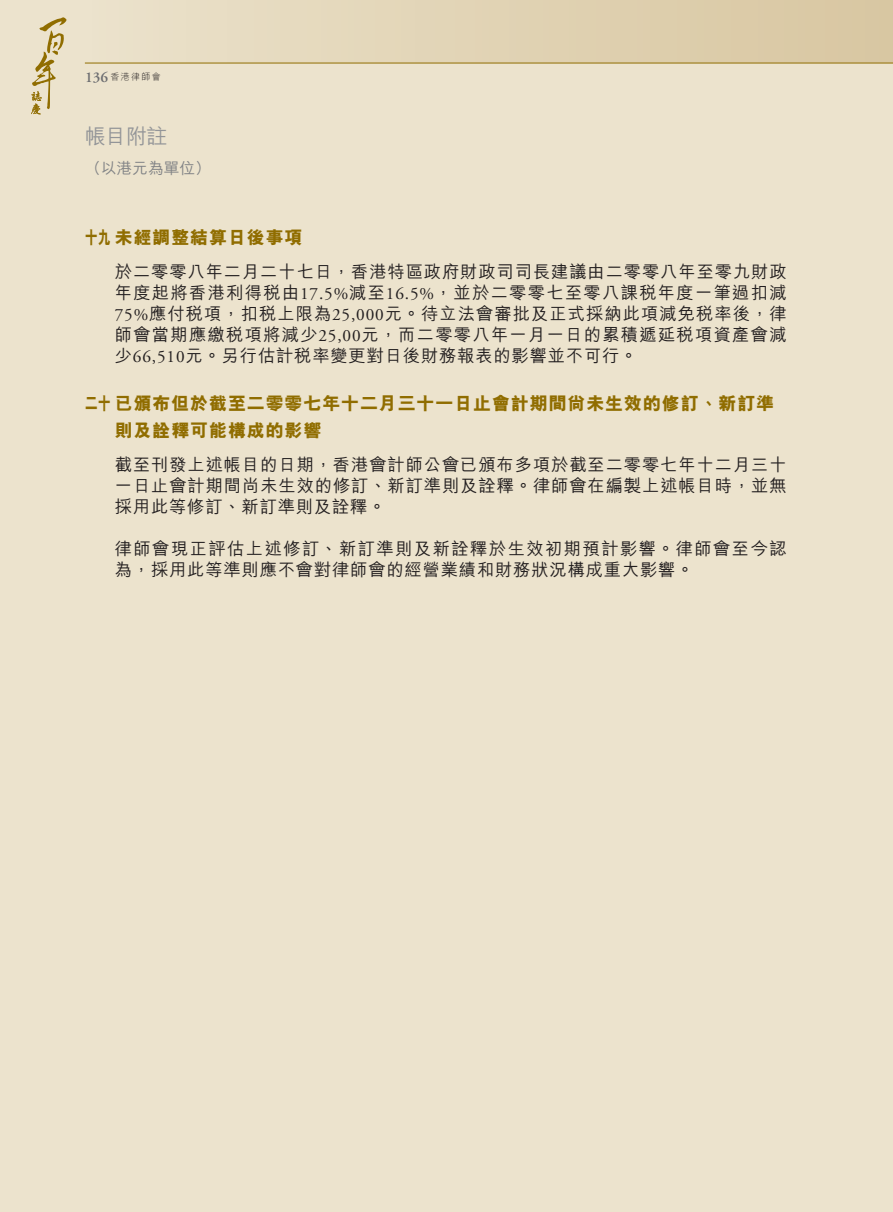
<style>
.page{position:relative;width:893px;height:1212px;background:#ece3cd}
.page>*{position:absolute;margin:0;border:0;box-sizing:border-box;transform-origin:0 0}
.t1{font:500 21px "M Hei HK";color:#939598}
.t2{font:800 18px/27px "M Hei HK";letter-spacing:.05em;color:#906d00;scale:.7 1}
.t3{font:500 17.25px/21px "M Hei HK";letter-spacing:.055em;color:#231f20;text-align:justify}
.t4{font:500 17.25px/21px "M Hei HK";letter-spacing:.085em;color:#231f20}
.t5{font:500 15.75px "M Hei HK";color:#808285}
.t6{font:300 9px "M Hei HK";letter-spacing:.15em;color:#231f20}
.s1{font-family:"Adobe Garamond Pro";font-weight:600;font-size:15px;color:#6c6d70}
.s2{font-family:"Adobe Garamond Pro";font-weight:400}
</style>
<div class="page">
<div style="left:85px;top:0;width:808px;height:63px;background:linear-gradient(to right,#ebe1cb,#d8c6a0)"></div>
<svg style="left:31px;top:17px;width:36px;height:97px"></svg>
<hr style="left:85px;top:63px;width:808px;height:1px;background:#906d00">
<p class="t6" style="left:85px;top:71px;width:77px"><span class="s1">136</span> 香港律師會</p>
<p class="t1" style="left:85px;top:121px;width:84px">帳目附註</p>
<p class="t5" style="left:85px;top:157px;width:127px">（以港元為單位）</p>
<p class="t2" style="left:85px;top:224px;width:312px">十九未經調整結算日後事項</p>
<p class="t3" style="left:115px;top:260px;width:673px">於二零零八年二月二十七日，香港特區政府財政司司長建議由二零零八年至零九財政年度起將香港利得稅由<span class="s2">17.5%</span>減至<span class="s2">16.5%</span>，並於二零零七至零八課稅年度一筆過扣減<span class="s2">75%</span>應付稅項，扣稅上限為<span class="s2">25,000</span>元。待立法會審批及正式採納此項減免稅率後，律師會當期應繳稅項將減少<span class="s2">25,00</span>元，而二零零八年一月一日的累積遞延稅項資產會減少<span class="s2">66,510</span>元。另行估計稅率變更對日後財務報表的影響並不可行。</p>
<p class="t2" style="left:115px;top:390px;width:943px;text-indent:-30px">二十已頒布但於截至二零零七年十二月三十一日止會計期間尚未生效的修訂、新訂準則及詮釋可能構成的影響</p>
<p class="t3" style="left:115px;top:452px;width:673px">截至刊發上述帳目的日期，香港會計師公會已頒布多項於截至二零零七年十二月三十一日止會計期間尚未生效的修訂、新訂準則及詮釋。律師會在編製上述帳目時，並無採用此等修訂、新訂準則及詮釋。</p>
<p class="t4" style="left:115px;top:536px;width:673px">律師會現正評估上述修訂、新訂準則及新詮釋於生效初期預計影響。律師會至今認為，採用此等準則應不會對律師會的經營業績和財務狀況構成重大影響。</p>
</div>
